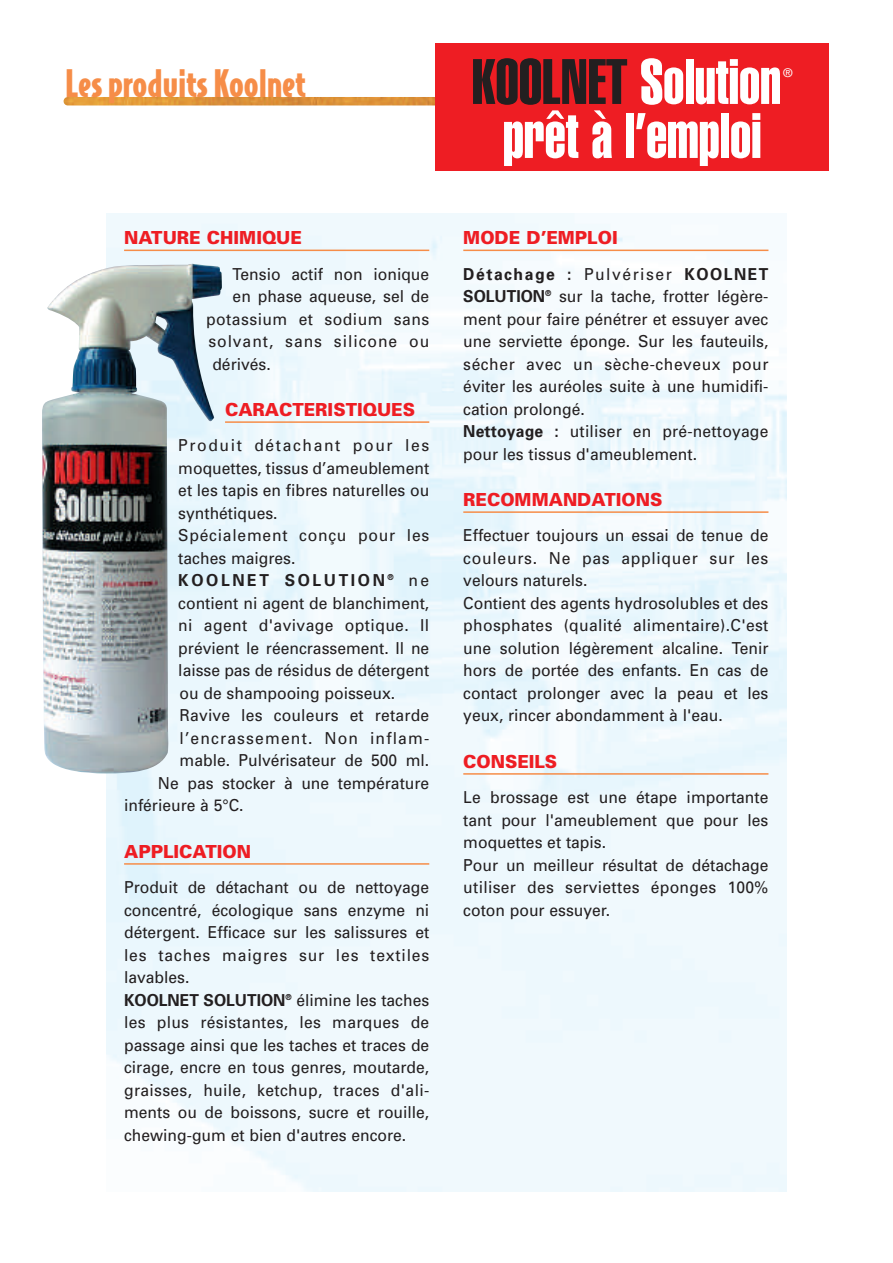
<style>
.page{position:relative;width:893px;height:1263px;background:#fff}
.page>*{position:absolute;margin:0;border:0;box-sizing:border-box;transform-origin:0 0}
.t1{font:63px "Helvetica Extra Compressed";color:#fff}
.t2{font:900 36px "Bodega Sans";color:#f68d48}
.t3{font:900 18px "Univers";color:#ee1d23;scale:.95 1}
.t4{font:16.5px/22.5px "Univers";color:#231f20;scale:.95 1}
.t5{font:16.5px "Univers";letter-spacing:.025em;color:#231f20;scale:.95 1}
.t6{font:16.5px "Univers";letter-spacing:.075em;color:#231f20;scale:.95 1}
.t7{font:16.5px "Univers";letter-spacing:.045em;color:#231f20;scale:.95 1}
.t8{font:16.5px "Univers";letter-spacing:.105em;color:#231f20;scale:.95 1}
.t9{font:16.5px "Univers";letter-spacing:.06em;color:#231f20;scale:.95 1}
.t10{font:16.5px "Univers";letter-spacing:.03em;color:#231f20;scale:.95 1}
.t11{font:700 16.5px "Univers";letter-spacing:.165em;color:#231f20;scale:.95 1}
.t12{font:12px "Helvetica";color:#fff}
.s1{color:#231f20}
.s2{font-weight:400}
.s3{font-weight:700}
</style>
<div class="page">
<hr style="left:124px;top:250px;width:305px;height:1px;background:#f68d48">
<hr style="left:225px;top:421px;width:204px;height:2px;background:#f68d48">
<hr style="left:124px;top:863px;width:305px;height:2px;background:#f68d48">
<hr style="left:463px;top:250px;width:305px;height:1px;background:#f68d48">
<hr style="left:463px;top:511px;width:305px;height:2px;background:#f68d48">
<hr style="left:463px;top:773px;width:305px;height:2px;background:#f68d48">
<img style="left:64px;top:97px;width:765px;height:8px;border-radius:4px">
<img style="left:42px;top:264px;width:180px;height:509px">
<div style="left:435px;top:43px;width:394px;height:128px;background:#ee1d23"></div>
<h2 class="t2" style="left:65px;top:69px;width:242px">Les produits Koolnet</h2>
<h1 class="t1" style="left:472px;top:59px;width:310px"><span class="s1">KOOLNET</span> Solution</h1>
<p class="t12" style="left:783px;top:68px;width:10px">®</p>
<h1 class="t1" style="left:503px;top:113px;width:260px">prêt à l’emploi</h1>
<p class="t3" style="left:124px;top:231px;width:189px">NATURE CHIMIQUE</p>
<p class="t4" style="left:233px;top:264px;width:208px">Tensio actif non ionique</p>
<p class="t4" style="left:233px;top:286px;width:208px">en phase aqueuse, sel de</p>
<p class="t10" style="left:206px;top:312px;width:236px">potassium et sodium sans</p>
<p class="t9" style="left:208px;top:335px;width:234px">solvant, sans silicone ou</p>
<p class="t4" style="left:212px;top:354px;width:63px">dérivés.</p>
<p class="t3" style="left:225px;top:403px;width:201px">CARACTERISTIQUES</p>
<p class="t8" style="left:178px;top:439px;width:266px">Produit détachant pour les</p>
<p class="t4" style="left:178px;top:458px;width:266px">moquettes, tissus d’ameublement</p>
<p class="t4" style="left:178px;top:481px;width:266px">et les tapis en fibres naturelles ou</p>
<p class="t4" style="left:178px;top:503px;width:106px">synthétiques.</p>
<p class="t7" style="left:178px;top:529px;width:266px">Spécialement conçu pour les</p>
<p class="t4" style="left:178px;top:548px;width:125px">taches maigres.</p>
<p class="t11" style="left:178px;top:574px;width:266px">KOOLNET SOLUTION <sup>®</sup> <span class="s2">ne</span></p>
<p class="t4" style="left:178px;top:593px;width:266px">contient ni agent de blanchiment,</p>
<p class="t5" style="left:178px;top:619px;width:266px">ni agent d'avivage optique. Il</p>
<p class="t4" style="left:178px;top:638px;width:266px">prévient le réencrassement. Il ne</p>
<p class="t4" style="left:178px;top:661px;width:266px">laisse pas de résidus de détergent</p>
<p class="t4" style="left:180px;top:683px;width:228px">ou de shampooing poisseux.</p>
<p class="t4" style="left:180px;top:706px;width:264px">Ravive les couleurs et retarde</p>
<p class="t6" style="left:180px;top:731px;width:264px">l’encrassement. Non inflam-</p>
<p class="t4" style="left:180px;top:751px;width:264px">mable. Pulvérisateur de 500 ml.</p>
<p class="t4" style="left:158px;top:773px;width:287px">Ne pas stocker à une température</p>
<p class="t4" style="left:124px;top:796px;width:127px">inférieure à 5°C.</p>
<p class="t3" style="left:124px;top:844px;width:135px">APPLICATION</p>
<p class="t4" style="left:124px;top:877px;width:323px">Produit de détachant ou de nettoyage concentré, écologique sans enzyme ni détergent. Efficace sur les salissures et les taches maigres sur les textiles lavables.<br><span class="s3">KOOLNET SOLUTION</span><sup>®</sup> élimine les taches les plus résistantes, les marques de passage ainsi que les taches et traces de cirage, encre en tous genres, moutarde, graisses, huile, ketchup, traces d'ali&shy;ments ou de boissons, sucre et rouille, chewing-gum et bien d'autres encore.</p>
<p class="t3" style="left:463px;top:231px;width:164px">MODE D’EMPLOI</p>
<p class="t4" style="left:463px;top:264px;width:323px"><span class="s3">Détachage :</span> Pulvériser <span class="s3">KOOLNET SOLUTION</span><sup>®</sup> sur la tache, frotter légère&shy;ment pour faire pénétrer et essuyer avec une serviette éponge. Sur les fauteuils, sécher avec un sèche-cheveux pour éviter les auréoles suite à une humidifi&shy;cation prolongé.<br><span class="s3">Nettoyage :</span> utiliser en pré-nettoyage pour les tissus d'ameublement.</p>
<p class="t3" style="left:463px;top:493px;width:211px">RECOMMANDATIONS</p>
<p class="t4" style="left:463px;top:526px;width:323px">Effectuer toujours un essai de tenue de couleurs. Ne pas appliquer sur les velours naturels.<br>Contient des agents hydrosolubles et des phosphates (qualité alimentaire).C'est une solution légèrement alcaline. Tenir hors de portée des enfants. En cas de contact prolonger avec la peau et les yeux, rincer abondamment à l'eau.</p>
<p class="t3" style="left:463px;top:754px;width:100px">CONSEILS</p>
<p class="t4" style="left:463px;top:787px;width:323px">Le brossage est une étape importante tant pour l'ameublement que pour les moquettes et tapis.<br>Pour un meilleur résultat de détachage utiliser des serviettes éponges 100% coton pour essuyer.</p>
</div>
